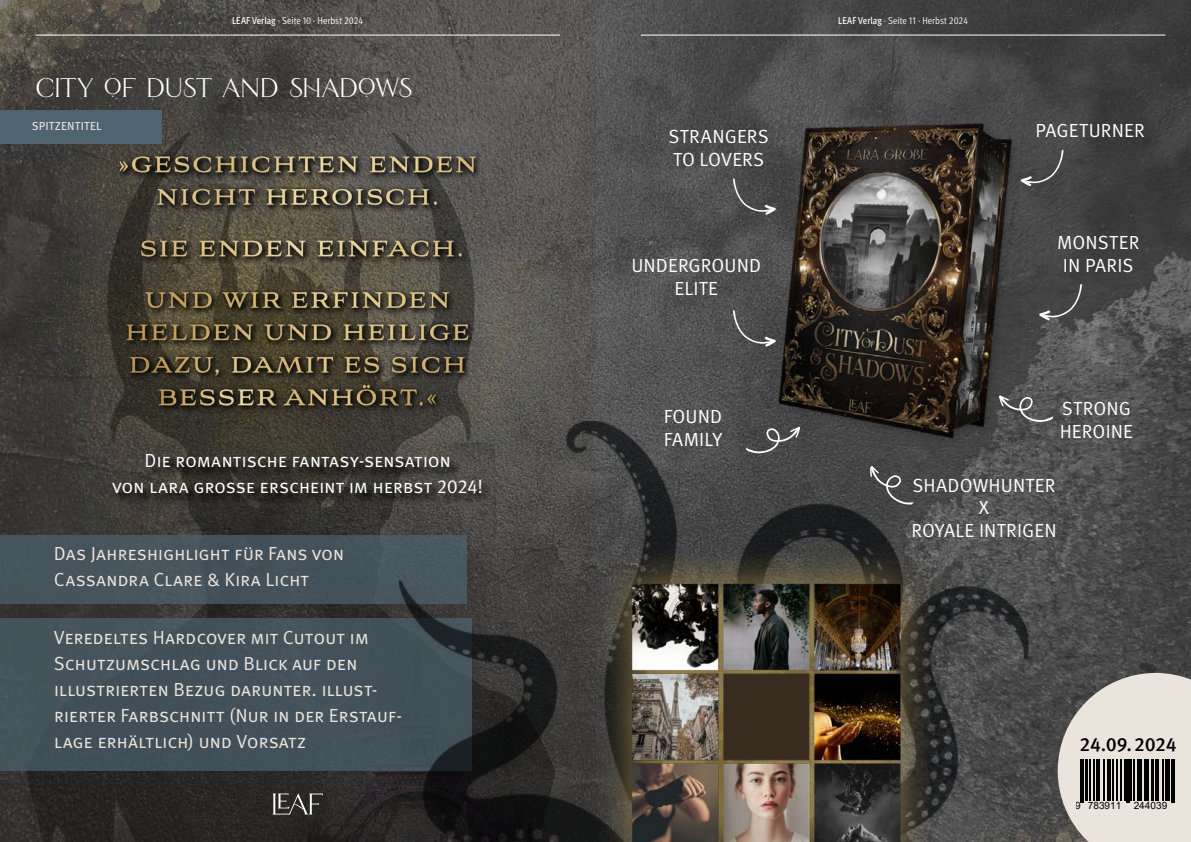
<style>
.page{position:relative;width:1191px;height:842px;background:#fff}
.page>*{position:absolute;margin:0;border:0;box-sizing:border-box;transform-origin:0 0}
.t1{font:45px "La Rosa Serif";letter-spacing:-.005em;color:#fff}
.t2{font:500 19.2px "Meta Pro";letter-spacing:-.01em;color:#000}
.t3{font:19px/26px "Meta Pro Norm";letter-spacing:-.01em;color:#eae4dd}
.t4{font:19px/22.8px "Meta Pro Norm";letter-spacing:.005em;color:#fff;text-align:center}
.t5{font:19px/26px "Meta Pro Norm";letter-spacing:-.015em;color:#fff;text-align:center}
.t6{font:11.7px "Meta Pro";letter-spacing:.015em;color:#eae4dd}
.t7{font:10px "Meta Pro Cond Norm";letter-spacing:-.005em;color:#fff}
.t8{font:10px "Arial";color:#000}
.s1{font-family:"Meta Pro";font-weight:500;font-stretch:condensed}
</style>
<div class="page">
<img style="left:0;top:0;width:1191px;height:842px">
<hr style="left:641px;top:35px;width:524px;height:1px;background:#fff">
<svg style="left:26px;top:132px;width:529px;height:710px;background:#3e3c39"></svg>
<svg style="left:1057px;top:673px;width:134px;height:169px;background:#c8c4be"></svg>
<div style="left:0;top:535px;width:466px;height:69px;background:#45545c"></div>
<div style="left:0;top:619px;width:471px;height:152px;background:#43525a"></div>
<img style="left:399px;top:421px;width:629px;height:421px">
<div style="left:595px;top:546px;width:343px;height:296px;background:#b99c4e;opacity:.75"></div>
<img style="left:631px;top:566px;width:301px;height:276px">
<img style="left:113px;top:139px;width:369px;height:290px">
<hr style="left:35px;top:35px;width:525px;height:1px;background:#fff">
<svg style="left:273px;top:793px;width:50px;height:21px"></svg>
<svg style="left:113px;top:455px;width:379px;height:50px;background:#373531"></svg>
<img style="left:763px;top:109px;width:257px;height:338px">
<svg style="left:1020px;top:149px;width:43px;height:37px;background:#565656"></svg>
<svg style="left:1039px;top:284px;width:43px;height:36px;background:#545454"></svg>
<svg style="left:733px;top:178px;width:42px;height:37px;background:#575757"></svg>
<svg style="left:733px;top:310px;width:42px;height:37px;background:#5a5a5a"></svg>
<svg style="left:998px;top:395px;width:55px;height:27px"></svg>
<svg style="left:870px;top:465px;width:45px;height:40px;background:#595959"></svg>
<svg style="left:745px;top:427px;width:55px;height:27px"></svg>
<div style="left:0;top:110px;width:161px;height:33px;background:#4e6470"></div>
<hr style="left:1080px;top:759px;width:1px;height:43px;background:#000">
<hr style="left:1082px;top:759px;width:1px;height:43px;background:#000">
<hr style="left:1084px;top:759px;width:3px;height:41px;background:#000">
<hr style="left:1088px;top:759px;width:2px;height:41px;background:#000">
<hr style="left:1093px;top:759px;width:1px;height:41px;background:#000">
<hr style="left:1096px;top:759px;width:1px;height:41px;background:#000">
<hr style="left:1098px;top:759px;width:1px;height:41px;background:#000">
<hr style="left:1103px;top:759px;width:1px;height:41px;background:#000">
<hr style="left:1107px;top:759px;width:1px;height:41px;background:#000">
<hr style="left:1109px;top:759px;width:2px;height:41px;background:#000">
<hr style="left:1112px;top:759px;width:2px;height:41px;background:#000">
<hr style="left:1116px;top:759px;width:2px;height:41px;background:#000">
<hr style="left:1120px;top:759px;width:2px;height:41px;background:#000">
<hr style="left:1124px;top:759px;width:1px;height:41px;background:#000">
<hr style="left:1126px;top:759px;width:1px;height:43px;background:#000">
<hr style="left:1128px;top:759px;width:1px;height:43px;background:#000">
<hr style="left:1130px;top:759px;width:2px;height:41px;background:#000">
<hr style="left:1133px;top:759px;width:2px;height:41px;background:#000">
<hr style="left:1137px;top:759px;width:1px;height:41px;background:#000">
<hr style="left:1139px;top:759px;width:3px;height:41px;background:#000">
<hr style="left:1144px;top:759px;width:1px;height:41px;background:#000">
<hr style="left:1146px;top:759px;width:3px;height:41px;background:#000">
<hr style="left:1151px;top:759px;width:3px;height:41px;background:#000">
<hr style="left:1155px;top:759px;width:1px;height:41px;background:#000">
<hr style="left:1158px;top:759px;width:1px;height:41px;background:#000">
<hr style="left:1162px;top:759px;width:1px;height:41px;background:#000">
<hr style="left:1164px;top:759px;width:3px;height:41px;background:#000">
<hr style="left:1168px;top:759px;width:1px;height:41px;background:#000">
<hr style="left:1171px;top:759px;width:1px;height:43px;background:#000">
<hr style="left:1173px;top:759px;width:1px;height:43px;background:#000">
<p class="t7" style="left:232px;top:14px;width:133px"><span class="s1">LEAF Verlag</span> · Seite 10 · Herbst 2024</p>
<p class="t7" style="left:838px;top:14px;width:131px"><span class="s1">LEAF Verlag</span> · Seite 11 · Herbst 2024</p>
<h1 class="t1" style="left:35px;top:55px;width:379px">City of Dust and ShAdows</h1>
<p class="t6" style="left:32px;top:117px;width:71px">SPITZENTITEL</p>
<p class="t4" style="left:668px;top:124px;width:102px;text-align:left">STRANGERS<br>TO LOVERS</p>
<p class="t4" style="left:631px;top:253px;width:131px">UNDERGROUND<br>ELITE</p>
<p class="t4" style="left:664px;top:404px;width:60px;text-align:left">FOUND<br>FAMILY</p>
<p class="t4" style="left:1035px;top:118px;width:111px">PAGETURNER</p>
<p class="t4" style="left:1057px;top:230px;width:84px">MONSTER<br>IN PARIS</p>
<p class="t4" style="left:1059px;top:396px;width:75px;text-align:left">STRONG<br>HEROINE</p>
<p class="t5" style="left:112px;top:447px;width:372px">Die romantische fantasy-sensation<br>von lara grosse erscheint im herbst 2024!</p>
<p class="t3" style="left:54px;top:539px;width:292px">Das Jahreshighlight für Fans von<br>Cassandra Clare &amp; Kira Licht</p>
<p class="t3" style="left:54px;top:623px;width:350px">Veredeltes Hardcover mit Cutout im Schutzumschlag und Blick auf den illustrierten Bezug darunter. illust&shy;rierter Farbschnitt (Nur in der Erstauf&shy;lage erhältlich) und Vorsatz</p>
<p class="t4" style="left:911px;top:472px;width:147px">SHADOWHUNTER<br>X<br>ROYALE INTRIGEN</p>
<p class="t2" style="left:1079px;top:729px;width:99px">24.09.2024</p>
<p class="t8" style="left:1075px;top:799px;width:93px">9 783911 244039</p>
</div>
